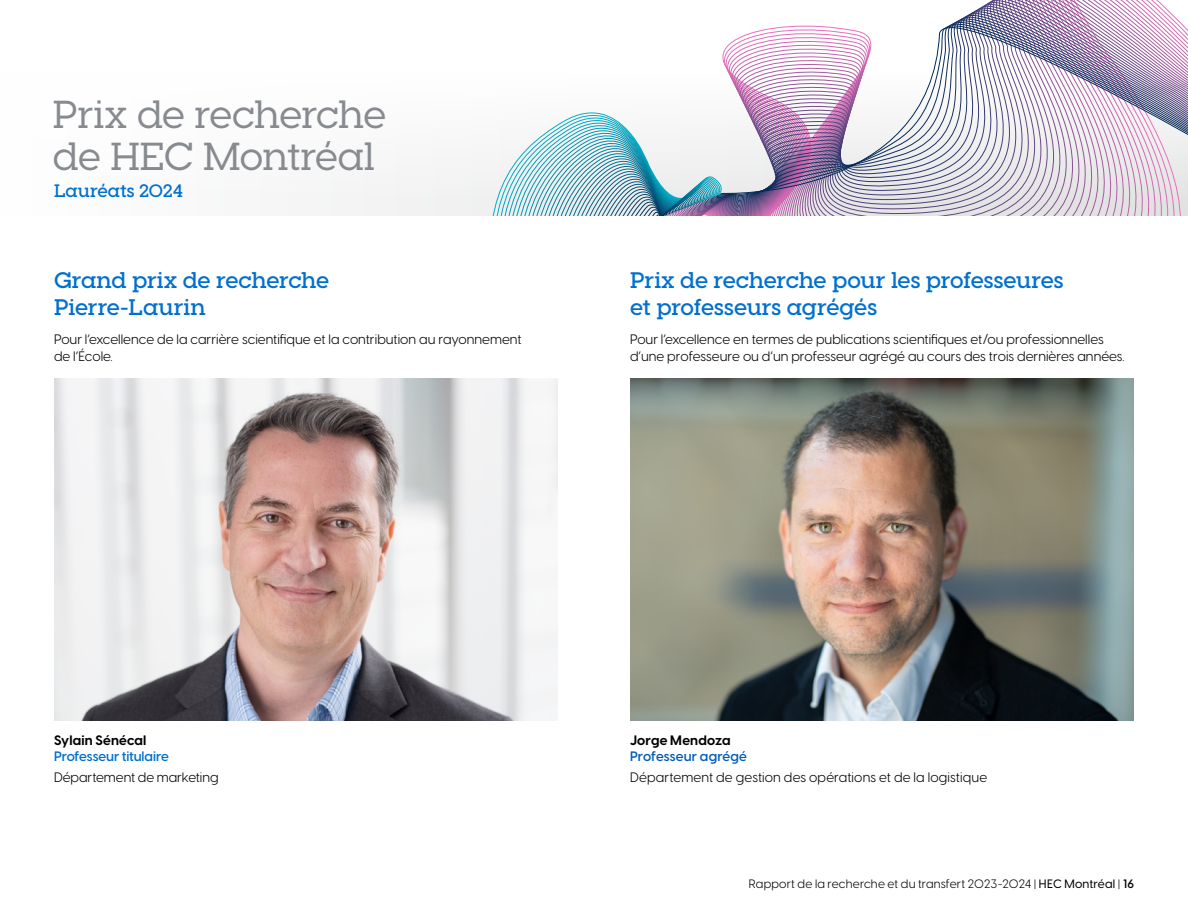
<style>
.page{position:relative;width:1188px;height:918px;background:#fff}
.page>*{position:absolute;margin:0;border:0;box-sizing:border-box;transform-origin:0 0}
._24-Section_26-Gris{font:500 39px/42px "Visby Slab CF";letter-spacing:-.02em;color:#878a8e}
._24-Titre_N2{font:600 22.5px/27px "Visby Slab CF";letter-spacing:-.01em;color:#0070ce}
._24-Titre_N2-2{font:600 18px "Visby Slab CF";letter-spacing:-.005em;color:#0070ce}
._24-Texte_9_11_5{font:13.5px/17.2px "Visby CF";color:#000}
._24-Titre_professeurs{font:13.5px "Visby CF";letter-spacing:.005em;color:#000}
._24-Nom_professeurs{font:600 13.5px/16.5px "Visby CF";letter-spacing:-.01em;color:#0070ce}
._24-Nom_professeurs-2{font:600 13.5px/16.5px "Visby CF";letter-spacing:.005em;color:#005cb9}
.t1{font:12px "Visby CF";letter-spacing:.015em;color:#000}
.s1{font-weight:700;color:#000}
.s2{font-weight:500}
.s3{font-weight:600}
</style>
<div class="page">
<img style="left:54px;top:379px;width:504px;height:342px">
<img style="left:630px;top:379px;width:504px;height:342px">
<svg style="left:722px;top:0;width:465px;height:201px"></svg>
<svg style="left:722px;top:88px;width:387px;height:128px"></svg>
<svg style="left:722px;top:91px;width:384px;height:125px"></svg>
<svg style="left:722px;top:94px;width:381px;height:122px"></svg>
<svg style="left:722px;top:98px;width:377px;height:118px"></svg>
<svg style="left:456px;top:101px;width:640px;height:115px"></svg>
<svg style="left:460px;top:104px;width:633px;height:112px"></svg>
<svg style="left:466px;top:107px;width:624px;height:109px"></svg>
<svg style="left:472px;top:110px;width:615px;height:106px"></svg>
<svg style="left:478px;top:113px;width:605px;height:103px"></svg>
<svg style="left:484px;top:117px;width:596px;height:99px"></svg>
<svg style="left:490px;top:120px;width:587px;height:96px"></svg>
<svg style="left:496px;top:123px;width:578px;height:93px"></svg>
<svg style="left:502px;top:126px;width:568px;height:90px"></svg>
<svg style="left:507px;top:129px;width:560px;height:87px"></svg>
<svg style="left:513px;top:132px;width:551px;height:84px"></svg>
<svg style="left:519px;top:135px;width:542px;height:81px"></svg>
<img style="left:525px;top:139px;width:532px;height:77px">
<p class="_24-Section_26-Gris" style="left:53px;top:93px;width:335px">Prix de recherche de HEC Montréal</p>
<p class="_24-Titre_N2-2" style="left:54px;top:180px;width:130px">Lauréats 2024</p>
<p class="_24-Titre_N2" style="left:54px;top:267px;width:277px">Grand prix de recherche<br>Pierre-Laurin</p>
<p class="_24-Titre_N2" style="left:630px;top:267px;width:435px">Prix de recherche pour les professeures et professeurs agrégés</p>
<p class="_24-Texte_9_11_5" style="left:54px;top:329px;width:469px">Pour l’excellence de la carrière scientifique et la contribution au rayonnement de l’École.</p>
<p class="_24-Texte_9_11_5" style="left:630px;top:329px;width:496px">Pour l’excellence en termes de publications scientifiques et/ou professionnelles d’une professeure ou d’un professeur agrégé au cours des trois dernières années.</p>
<p class="_24-Nom_professeurs" style="left:54px;top:731px;width:116px"><span class="s1">Sylain Sénécal<br></span>Professeur titulaire</p>
<p class="_24-Titre_professeurs" style="left:54px;top:767px;width:166px">Département de marketing</p>
<p class="_24-Nom_professeurs-2" style="left:630px;top:731px;width:118px"><span class="s1">Jorge Mendoza<br></span>Professeur agrégé</p>
<p class="_24-Titre_professeurs" style="left:630px;top:767px;width:359px">Département de gestion des opérations et de la logistique</p>
<p class="t1" style="left:749px;top:874px;width:387px">Rapport de la recherche et du transfert 2023-2024 | <span class="s2">HEC Montréal</span> | <span class="s3">16</span></p>
</div>
